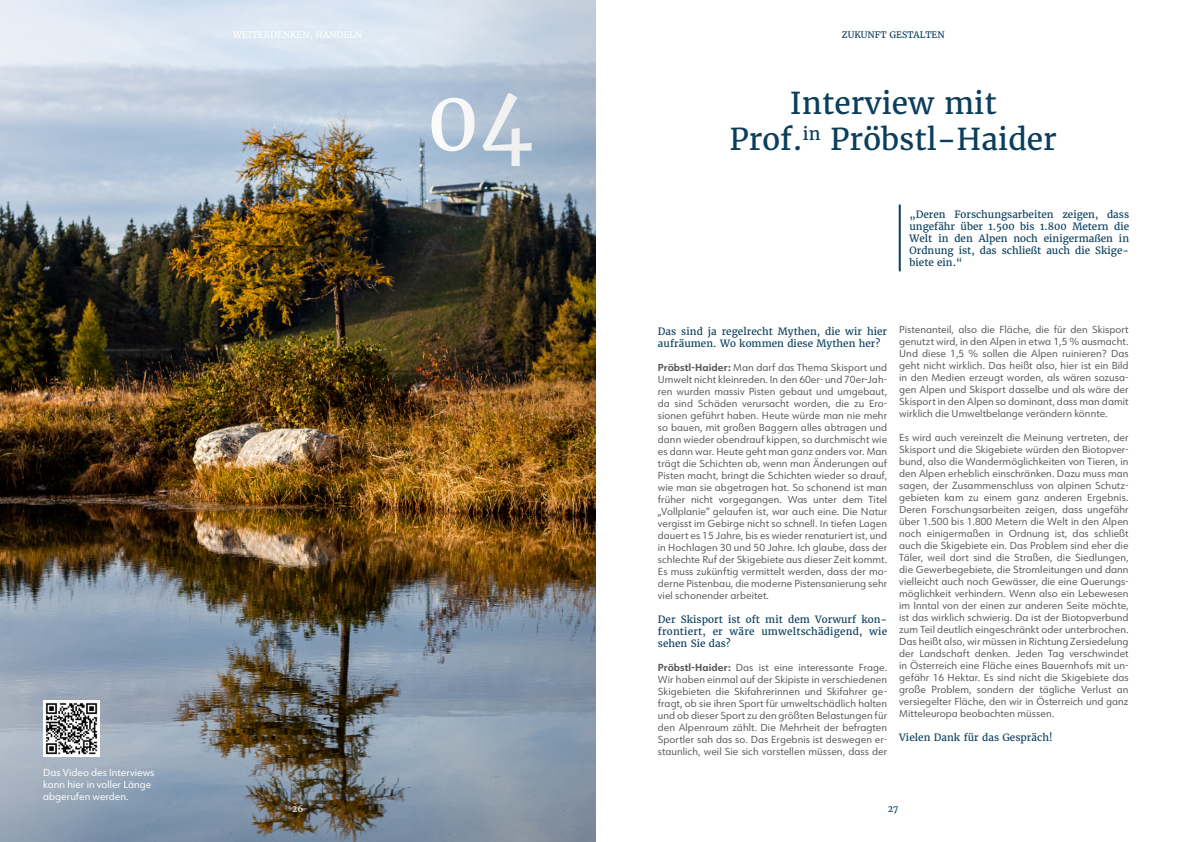
<style>
.page{position:relative;width:1191px;height:842px;background:#fff}
.page>*{position:absolute;margin:0;border:0;box-sizing:border-box;transform-origin:0 0}
.t1{font:84px "Merriweather";color:#fff}
.t2{font:30px/36px "Merriweather";color:#0a3e5d;text-align:center}
.t3{font:10px/12px "URW Form";letter-spacing:.005em;color:#575756;text-align:justify}
.t4{font:10px/12px "Merriweather";letter-spacing:.005em;color:#0a3e5d;text-align:justify}
.t5{font:10px/12px "URW Form";color:#fff}
.t6{font:9px "Merriweather";color:#fff}
.t7{font:9px "Merriweather";color:#0a3e5d}
.s1{font-weight:700}
</style>
<div class="page">
<img style="left:0;top:0;width:596px;height:842px">
<hr style="left:898px;top:205px;width:2px;height:66px;background:#0a3e5d">
<img style="left:43px;top:700px;width:57px;height:57px">
<img style="left:398px;top:0;width:197px;height:842px">
<p class="t6" style="left:233px;top:29px;width:130px">WEITERDENKEN, HANDELN</p>
<h1 class="t1" style="left:426px;top:68px;width:108px">04</h1>
<p class="t5" style="left:43px;top:766px;width:113px">Das Video des Interviews kann hier in voller Länge abgerufen werden.</p>
<p class="t6" style="left:292px;top:803px;width:13px">26</p>
<p class="t7" style="left:842px;top:29px;width:104px">ZUKUNFT GESTALTEN</p>
<h2 class="t2" style="left:729px;top:86px;width:329px">Interview mit<br>Prof.<sup>in</sup> Pröbstl-Haider</h2>
<p class="t4" style="left:909px;top:208px;width:221px">„Deren Forschungsarbeiten zeigen, dass ungefähr über 1.500 bis 1.800 Metern die Welt in den Alpen noch einigermaßen in Ordnung ist, das schließt auch die Skige&shy;biete ein.“</p>
<p class="t4" style="left:658px;top:326px;width:231px">Das sind ja regelrecht Mythen, die wir hier aufräumen. Wo kommen diese Mythen her?</p>
<p class="t3" style="left:658px;top:361px;width:231px"><span class="s1">Pröbstl-Haider:</span> Man darf das Thema Skisport und Umwelt nicht kleinreden. In den 60er- und 70er-Jah&shy;ren wurden massiv Pisten gebaut und umgebaut, da sind Schäden verursacht worden, die zu Ero&shy;sionen geführt haben. Heute würde man nie mehr so bauen, mit großen Baggern alles abtragen und dann wieder obendrauf kippen, so durchmischt wie es dann war. Heute geht man ganz anders vor. Man trägt die Schichten ab, wenn man Änderungen auf Pisten macht, bringt die Schichten wieder so drauf, wie man sie abgetragen hat. So schonend ist man früher nicht vorgegangen. Was unter dem Titel „Vollplanie“ gelaufen ist, war auch eine. Die Natur vergisst im Gebirge nicht so schnell. In tiefen Lagen dauert es 15 Jahre, bis es wieder renaturiert ist, und in Hochlagen 30 und 50 Jahre. Ich glaube, dass der schlechte Ruf der Skigebiete aus dieser Zeit kommt.<br>Es muss zukünftig vermittelt werden, dass der mo&shy;derne Pistenbau, die moderne Pistensanierung sehr viel schonender arbeitet.</p>
<p class="t4" style="left:658px;top:614px;width:231px">Der Skisport ist oft mit dem Vorwurf kon&shy;frontiert, er wäre umweltschädigend, wie sehen Sie das?</p>
<p class="t3" style="left:658px;top:661px;width:231px"><span class="s1">Pröbstl-Haider:</span> Das ist eine interessante Frage.<br>Wir haben einmal auf der Skipiste in verschiedenen Skigebieten die Skifahrerinnen und Skifahrer ge&shy;fragt, ob sie ihren Sport für umweltschädlich halten und ob dieser Sport zu den größten Belastungen für den Alpenraum zählt. Die Mehrheit der befragten Sportler sah das so. Das Ergebnis ist deswegen er&shy;staunlich, weil Sie sich vorstellen müssen, dass der</p>
<p class="t3" style="left:899px;top:323px;width:231px">Pistenanteil, also die Fläche, die für den Skisport genutzt wird, in den Alpen in etwa 1,5 % ausmacht.<br>Und diese 1,5 % sollen die Alpen ruinieren? Das geht nicht wirklich. Das heißt also, hier ist ein Bild in den Medien erzeugt worden, als wären sozusa&shy;gen Alpen und Skisport dasselbe und als wäre der Skisport in den Alpen so dominant, dass man damit wirklich die Umweltbelange verändern könnte.</p>
<p class="t3" style="left:899px;top:431px;width:231px">Es wird auch vereinzelt die Meinung vertreten, der Skisport und die Skigebiete würden den Biotopver&shy;bund, also die Wandermöglichkeiten von Tieren, in den Alpen erheblich einschränken. Dazu muss man sagen, der Zusammenschluss von alpinen Schutz&shy;gebieten kam zu einem ganz anderen Ergebnis.<br>Deren Forschungsarbeiten zeigen, dass ungefähr über 1.500 bis 1.800 Metern die Welt in den Alpen noch einigermaßen in Ordnung ist, das schließt auch die Skigebiete ein. Das Problem sind eher die Täler, weil dort sind die Straßen, die Siedlungen, die Gewerbegebiete, die Stromleitungen und dann vielleicht auch noch Gewässer, die eine Querungs&shy;möglichkeit verhindern. Wenn also ein Lebewesen im Inntal von der einen zur anderen Seite möchte, ist das wirklich schwierig. Da ist der Biotopverbund zum Teil deutlich eingeschränkt oder unterbrochen.<br>Das heißt also, wir müssen in Richtung Zersiedelung der Landschaft denken. Jeden Tag verschwindet in Österreich eine Fläche eines Bauernhofs mit un&shy;gefähr 16 Hektar. Es sind nicht die Skigebiete das große Problem, sondern der tägliche Verlust an versiegelter Fläche, den wir in Österreich und ganz Mitteleuropa beobachten müssen.</p>
<p class="t4" style="left:899px;top:731px;width:155px">Vielen Dank für das Gespräch!</p>
<p class="t7" style="left:888px;top:803px;width:12px">27</p>
</div>
